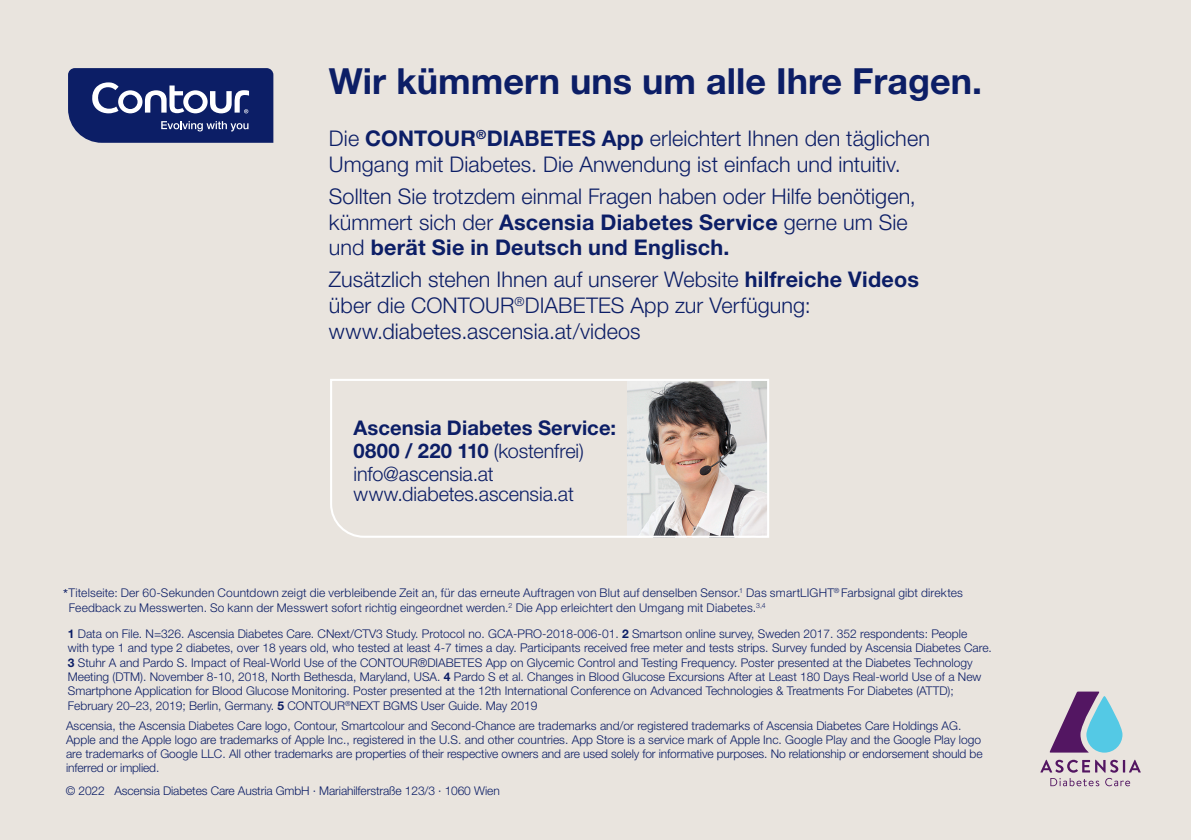
<style>
.page{position:relative;width:1191px;height:840px;background:#fff}
.page>*{position:absolute;margin:0;border:0;box-sizing:border-box;transform-origin:0 0}
.t1{font:700 36px "Helvetica Neue LT Std";color:#0c1e66}
.t2{font:300 21.6px/26px "Helvetica Neue LT Std";letter-spacing:.005em;color:#0c1e66}
.t3{font:700 20.2px "Helvetica Neue LT Std";letter-spacing:.005em;color:#0c1e66}
.t4{font:300 19.8px/23px "Helvetica Neue LT Std";letter-spacing:-.005em;color:#0c1e66}
.t5{font:300 12px/14.4px "Helvetica Neue LT Std";color:#0c1e66}
.s1{font-weight:700}
.s2{font-weight:700;font-size:20.2px}
.s3{font-weight:400;font-size:14px}
</style>
<div class="page">
<div style="left:0;top:0;width:1191px;height:839px;background:#e9e4de"></div>
<svg style="left:1040px;top:759px;width:100px;height:26px"></svg>
<svg style="left:1049px;top:691px;width:73px;height:61px"></svg>
<svg style="left:330px;top:379px;width:439px;height:159px"></svg>
<svg style="left:68px;top:68px;width:205px;height:75px;background:#303f7c"></svg>
<h1 class="t1" style="left:329px;top:59px;width:655px">Wir kümmern uns um alle Ihre Fragen.</h1>
<h2 class="t2" style="left:329px;top:125px;width:602px">Die <span class="s1">CONTOUR</span><sup>®</sup><span class="s1">DIABETES App</span> erleichtert Ihnen den täglichen<br>Umgang mit Diabetes. Die Anwendung ist einfach und intuitiv.</h2>
<h2 class="t2" style="left:329px;top:182px;width:588px">Sollten Sie trotzdem einmal Fragen haben oder Hilfe benötigen, kümmert sich der <span class="s1">Ascensia Diabetes Service</span> gerne um Sie und <span class="s1">berät Sie in Deutsch und Englisch.</span></h2>
<h2 class="t2" style="left:329px;top:266px;width:591px">Zusätzlich stehen Ihnen auf unserer Website <span class="s1">hilfreiche Videos </span>über die CONTOUR<sup>®</sup>DIABETES App zur Verfügung: www.diabetes.ascensia.at/videos</h2>
<h3 class="t3" style="left:353px;top:414px;width:264px">Ascensia Diabetes Service:</h3>
<h3 class="t4" style="left:353px;top:438px;width:232px"><span class="s2">0800 / 220 110</span> (kostenfrei) info@ascensia.at</h3>
<h3 class="t4" style="left:353px;top:482px;width:222px">www.diabetes.ascensia.at</h3>
<p class="t5" style="left:69px;top:585px;width:895px;text-indent:-6px"><span class="s3">*</span>Titelseite: Der 60-Sekunden Countdown zeigt die verbleibende Zeit an, für das erneute Auftragen von Blut auf denselben Sensor.<sup>1</sup> Das smartLIGHT<sup>®</sup> Farbsignal gibt direktes<br>Feedback zu Messwerten. So kann der Messwert sofort richtig eingeordnet werden.<sup>2</sup> Die App erleichtert den Umgang mit Diabetes.<sup>3,4</sup></p>
<p class="t5" style="left:68px;top:625px;width:925px"><span class="s1">1</span> Data on File. N=326. Ascensia Diabetes Care. CNext/CTV3 Study. Protocol no. GCA-PRO-2018-006-01. <span class="s1">2</span> Smartson online survey, Sweden 2017. 352 respondents: People<br>with type 1 and type 2 diabetes, over 18 years old, who tested at least 4-7 times a day. Participants received free meter and tests strips. Survey funded by Ascensia Diabetes Care.<br><span class="s1">3</span> Stuhr A and Pardo S. Impact of Real-World Use of the CONTOUR®DIABETES App on Glycemic Control and Testing Frequency. Poster presented at the Diabetes Technology Meeting (DTM). November 8-10, 2018, North Bethesda, Maryland, USA. <span class="s1">4</span> Pardo S et al. Changes in Blood Glucose Excursions After at Least 180 Days Real-world Use of a New Smartphone Application for Blood Glucose Monitoring. Poster presented at the 12th International Conference on Advanced Technologies &amp; Treatments For Diabetes (ATTD); February 20–23, 2019; Berlin, Germany. <span class="s1">5</span> CONTOUR<sup>®</sup>NEXT BGMS User Guide. May 2019</p>
<p class="t5" style="left:66px;top:717px;width:918px">Ascensia, the Ascensia Diabetes Care logo, Contour, Smartcolour and Second-Chance are trademarks and/or registered trademarks of Ascensia Diabetes Care Holdings AG.<br>Apple and the Apple logo are trademarks of Apple Inc., registered in the U.S. and other countries. App Store is a service mark of Apple Inc. Google Play and the Google Play logo are trademarks of Google LLC. All other trademarks are properties of their respective owners and are used solely for informative purposes. No relationship or endorsement should be inferred or implied.</p>
<p class="t5" style="left:66px;top:782px;width:435px">© 2022 Ascensia Diabetes Care Austria GmbH · Mariahilferstraße 123/3 · 1060 Wien</p>
</div>
